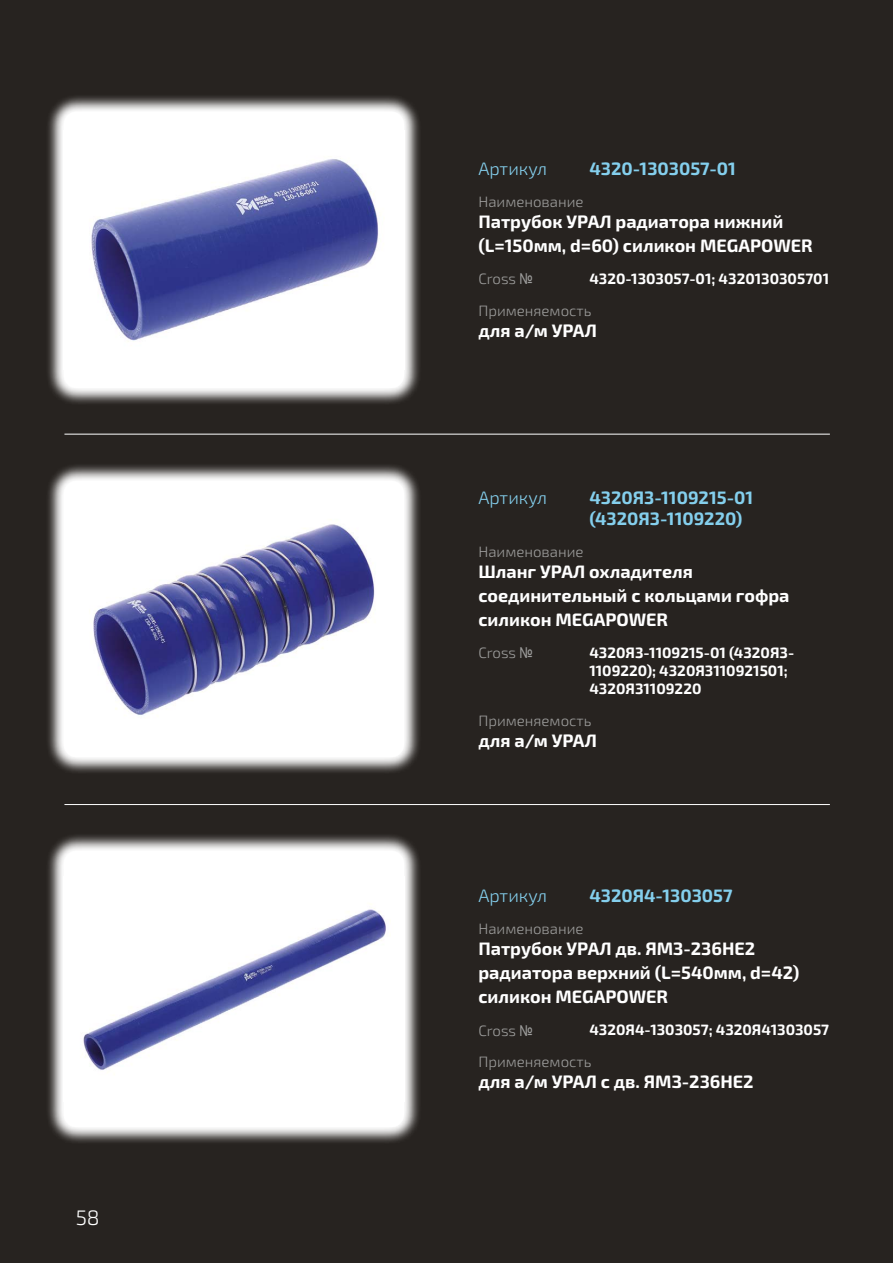
<style>
.page{position:relative;width:893px;height:1263px;background:#272320}
.page>*{position:absolute;margin:0;border:0;box-sizing:border-box;transform-origin:0 0}
.t1{font:300 21px "Exo 2.0";color:#fff}
.t2{font:700 18px/24px "Exo 2.0";color:#fff}
.t3{font:700 18px/21.6px "Exo 2.0";color:#84cfed}
.t4{font:300 18px "Exo 2.0";color:#84cfed}
.t5{font:700 15px/18px "Exo 2.0";color:#fff}
.t6{font:300 15px "Exo 2.0";color:#9d9d9c}
.s1{font-family:"Arial Narrow";font-weight:400}
</style>
<div class="page">
<hr style="left:64px;top:434px;width:766px;height:1px;background:#fff">
<hr style="left:64px;top:804px;width:766px;height:1px;background:#fff">
<svg style="left:48px;top:96px;width:371px;height:308px;background:#959392"></svg>
<div style="left:64px;top:112px;width:340px;height:276px;background:#fff;border-radius:13px"></div>
<img style="left:90px;top:159px;width:288px;height:183px">
<svg style="left:48px;top:465px;width:371px;height:308px;background:#959392"></svg>
<div style="left:64px;top:481px;width:340px;height:276px;background:#fff;border-radius:13px"></div>
<img style="left:93px;top:524px;width:283px;height:192px">
<svg style="left:48px;top:835px;width:371px;height:308px;background:#959392"></svg>
<div style="left:64px;top:851px;width:340px;height:276px;background:#fff;border-radius:13px"></div>
<img style="left:83px;top:908px;width:303px;height:162px">
<p class="t1" style="left:76px;top:1205px;width:25px">58</p>
<p class="t4" style="left:478px;top:158px;width:70px">Артикул</p>
<p class="t3" style="left:589px;top:158px;width:148px">4320-1303057-01</p>
<p class="t6" style="left:478px;top:193px;width:107px">Наименование</p>
<p class="t2" style="left:478px;top:210px;width:336px">Патрубок УРАЛ радиатора нижний (L=150мм, d=60) силикон MEGAPOWER</p>
<p class="t6" style="left:478px;top:270px;width:56px">Cross <span class="s1">№</span></p>
<p class="t5" style="left:589px;top:270px;width:241px">4320-1303057-01; 4320130305701</p>
<p class="t6" style="left:478px;top:302px;width:115px">Применяемость</p>
<p class="t2" style="left:478px;top:319px;width:120px">для а/м УРАЛ</p>
<p class="t4" style="left:478px;top:487px;width:70px">Артикул</p>
<p class="t3" style="left:589px;top:487px;width:165px">4320Я3-1109215-01 (4320Я3-1109220)</p>
<p class="t6" style="left:478px;top:543px;width:107px">Наименование</p>
<p class="t2" style="left:478px;top:560px;width:313px">Шланг УРАЛ охладителя соединительный с кольцами гофра силикон MEGAPOWER</p>
<p class="t6" style="left:478px;top:644px;width:56px">Cross <span class="s1">№</span></p>
<p class="t5" style="left:589px;top:644px;width:206px">4320Я3-1109215-01 (4320Я3-<br>1109220); 4320Я3110921501;<br>4320Я31109220</p>
<p class="t6" style="left:478px;top:712px;width:115px">Применяемость</p>
<p class="t2" style="left:478px;top:729px;width:120px">для а/м УРАЛ</p>
<p class="t4" style="left:478px;top:886px;width:70px">Артикул</p>
<p class="t3" style="left:589px;top:886px;width:145px">4320Я4-1303057</p>
<p class="t6" style="left:478px;top:920px;width:107px">Наименование</p>
<p class="t2" style="left:478px;top:937px;width:323px">Патрубок УРАЛ дв. ЯМЗ-236НЕ2 радиатора верхний (L=540мм, d=42) силикон MEGAPOWER</p>
<p class="t6" style="left:478px;top:1022px;width:56px">Cross <span class="s1">№</span></p>
<p class="t5" style="left:589px;top:1021px;width:241px">4320Я4-1303057; 4320Я41303057</p>
<p class="t6" style="left:478px;top:1053px;width:115px">Применяемость</p>
<p class="t2" style="left:478px;top:1070px;width:277px">для а/м УРАЛ с дв. ЯМЗ-236НЕ2</p>
</div>
